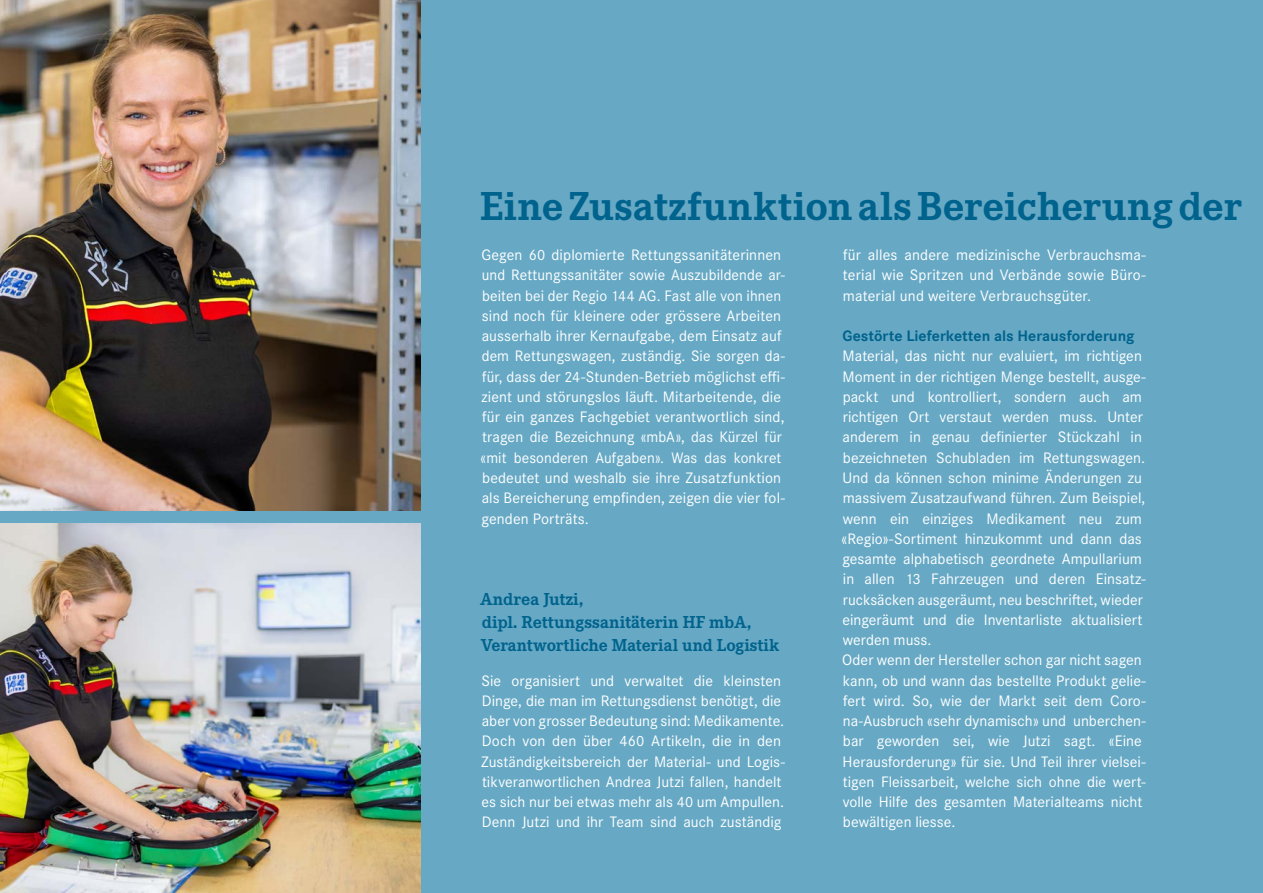
<style>
.page{position:relative;width:1263px;height:893px;background:#67a9c5}
.page>*{position:absolute;margin:0;border:0;box-sizing:border-box;transform-origin:0 0}
._04_Titel{font:700 42px "Corporate E Pro";letter-spacing:.005em;color:#00638d}
._05_Personalienblock{font:700 18px/23.2px "Corporate E Pro";letter-spacing:.005em;color:#00638d}
._01_Grundtext{font:15.75px/20.2px "Corporate S Pro";letter-spacing:.005em;color:#fff}
._02_Zwischentitel{font:700 15.75px "Corporate S Pro";color:#00638d}
.s1{font-size:15.3px}
</style>
<div class="page">
<img style="left:0;top:523px;width:421px;height:370px">
<img style="left:0;top:0;width:421px;height:511px">
<p class="_04_Titel" style="left:480px;top:176px;width:763px">Eine Zusatzfunktion als Bereicherung der</p>
<p class="_01_Grundtext" style="left:481px;top:244px;width:306px">Gegen <span class="s1">60</span> diplomierte Rettungssanitäterinnen und Rettungssanitäter sowie Auszubildende ar&shy;beiten bei der Regio <span class="s1">144</span> AG. Fast alle von ihnen sind noch für kleinere oder grössere Arbeiten ausserhalb ihrer Kernaufgabe, dem Einsatz auf dem Rettungswagen, zuständig. Sie sorgen da&shy;für, dass der <span class="s1">24</span>-Stunden-Betrieb möglichst effi&shy;zient und störungslos läuft. Mitarbeitende, die für ein ganzes Fachgebiet verantwortlich sind, tragen die Bezeichnung «mbA», das Kürzel für «mit besonderen Aufgaben». Was das konkret bedeutet und weshalb sie ihre Zusatzfunktion als Bereicherung empfinden, zeigen die vier fol&shy;genden Porträts.</p>
<p class="_01_Grundtext" style="left:843px;top:244px;width:304px;text-align:justify">für alles andere medizinische Verbrauchsma&shy;terial wie Spritzen und Verbände sowie Büro&shy;material und weitere Verbrauchsgüter.</p>
<p class="_02_Zwischentitel" style="left:842px;top:324px;width:293px">Gestörte Lieferketten als Herausforderung</p>
<p class="_01_Grundtext" style="left:841px;top:345px;width:306px">Material, das nicht nur evaluiert, im richtigen Moment in der richtigen Menge bestellt, ausge&shy;packt und kontrolliert, sondern auch am richtigen Ort verstaut werden muss. Unter anderem in genau definierter Stückzahl in bezeichneten Schubladen im Rettungswagen.<br>Und da können schon minime Änderungen zu massivem Zusatzaufwand führen. Zum Beispiel, wenn ein einziges Medikament neu zum «Regio»-Sortiment hinzukommt und dann das gesamte alphabetisch geordnete Ampullarium in allen <span class="s1">13</span> Fahrzeugen und deren Einsatz&shy;rucksäcken ausgeräumt, neu beschriftet, wieder eingeräumt und die Inventarliste aktualisiert werden muss.</p>
<p class="_01_Grundtext" style="left:842px;top:649px;width:305px">Oder wenn der Hersteller schon gar nicht sagen kann, ob und wann das bestellte Produkt gelie&shy;fert wird. So, wie der Markt seit dem Coro&shy;na-Ausbruch «sehr dynamisch» und unberchen&shy;bar geworden sei, wie Jutzi sagt. «Eine Herausforderung» für sie. Und Teil ihrer vielsei&shy;tigen Fleissarbeit, welche sich ohne die wert&shy;volle Hilfe des gesamten Materialteams nicht bewältigen liesse.</p>
<p class="_05_Personalienblock" style="left:480px;top:586px;width:301px">Andrea Jutzi,<br>dipl. Rettungssanitäterin HF mbA,<br>Verantwortliche Material und Logistik</p>
<p class="_01_Grundtext" style="left:481px;top:669px;width:305px">Sie organisiert und verwaltet die kleinsten Dinge, die man im Rettungsdienst benötigt, die aber von grosser Bedeutung sind: Medikamente.<br>Doch von den über <span class="s1">460</span> Artikeln, die in den Zuständigkeitsbereich der Material- und Logis&shy;tikveranwortlichen Andrea Jutzi fallen, handelt es sich nur bei etwas mehr als <span class="s1">40</span> um Ampullen.<br>Denn Jutzi und ihr Team sind auch zuständig</p>
</div>
